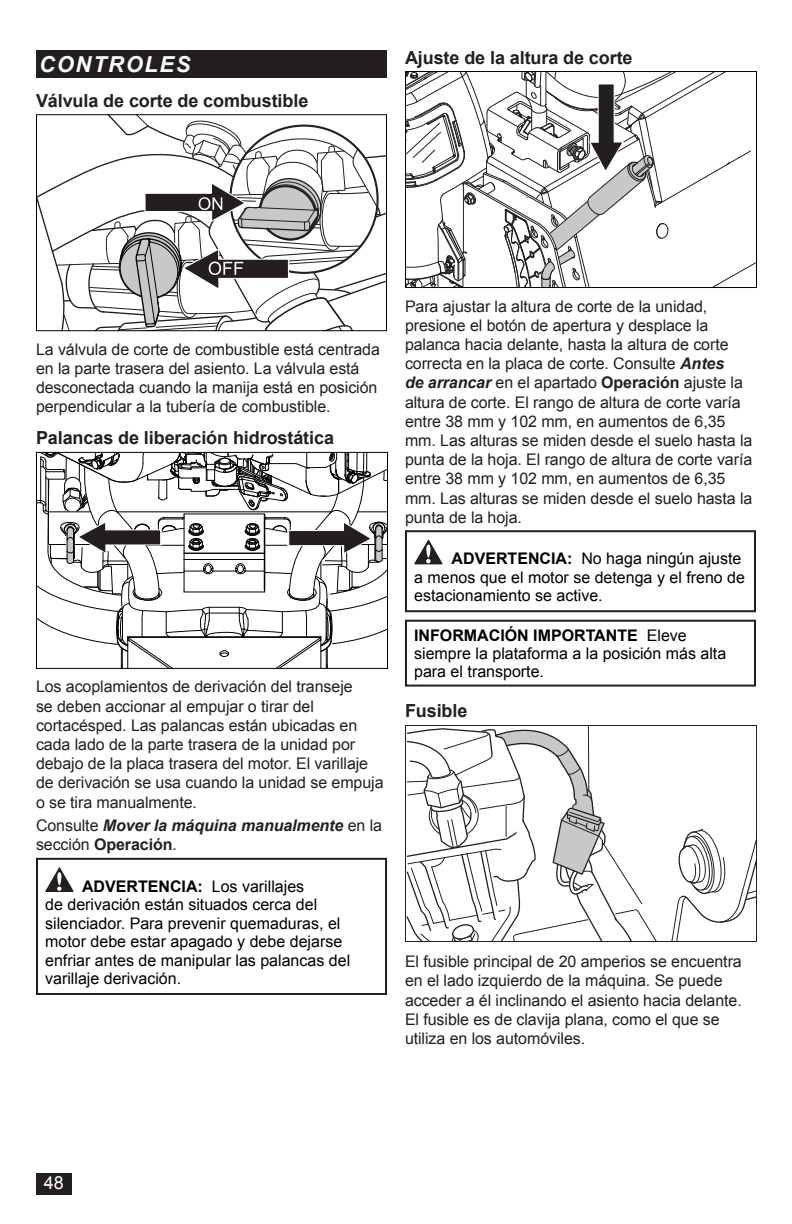
<style>
.page{position:relative;width:792px;height:1224px;background:#fff}
.page>*{position:absolute;margin:0;border:0;box-sizing:border-box;transform-origin:0 0}
.t1{font:italic 700 22px "Arial";letter-spacing:.075em;color:#fff}
.Head_9_SP{font:700 18px "Arial";letter-spacing:-.005em;color:#231f20}
.t2{font:18px "Arial";color:#fff}
.Body_Text_SP{font:16px/19.2px "Arial";letter-spacing:-.005em;color:#231f20}
.t3{font:16px/18.4px "Arial";color:#000}
.Body_Text_SP-2{font:italic 700 16px/19.2px "Arial";letter-spacing:-.005em;color:#231f20}
.s1{font-weight:400;font-style:normal}
.s2{font-style:normal}
.s3{font-weight:700}
.s4{font-weight:700;font-style:italic}
</style>
<div class="page">
<svg style="left:38px;top:454px;width:348px;height:213px"></svg>
<div style="left:36px;top:452px;width:352px;height:217px;border:1px solid #000"></div>
<svg style="left:45px;top:867px;width:29px;height:25px"></svg>
<div style="left:36px;top:858px;width:351px;height:137px;border:2px solid #231f20"></div>
<svg style="left:407px;top:73px;width:348px;height:213px"></svg>
<div style="left:405px;top:71px;width:352px;height:217px;border:1px solid #000"></div>
<svg style="left:414px;top:539px;width:29px;height:25px"></svg>
<div style="left:405px;top:530px;width:351px;height:82px;border:2px solid #231f20"></div>
<div style="left:405px;top:620px;width:351px;height:67px;border:2px solid #231f20"></div>
<svg style="left:38px;top:116px;width:347px;height:213px"></svg>
<div style="left:36px;top:114px;width:351px;height:217px;border:1px solid #000"></div>
<svg style="left:671px;top:828px;width:84px;height:112px"></svg>
<svg style="left:407px;top:727px;width:249px;height:213px"></svg>
<div style="left:405px;top:725px;width:352px;height:217px;border:1px solid #231f20"></div>
<div style="left:36px;top:1174px;width:35px;height:21px;background:#231f20"></div>
<div style="left:36px;top:50px;width:351px;height:28px;background:#231f20"></div>
<h1 class="t1" style="left:39px;top:50px;width:153px">CONTROLES</h1>
<p class="Head_9_SP" style="left:36px;top:88px;width:274px">Válvula de corte de combustible</p>
<p class="Head_9_SP" style="left:405px;top:45px;width:229px">Ajuste de la altura de corte</p>
<p class="Body_Text_SP" style="left:36px;top:340px;width:345px">La válvula de corte de combustible está centrada en la parte trasera del asiento. La válvula está desconectada cuando la manija está en posición perpendicular a la tubería de combustible.</p>
<p class="Head_9_SP" style="left:36px;top:426px;width:300px">Palancas de liberación hidrostática</p>
<p class="Body_Text_SP" style="left:36px;top:677px;width:349px">Los acoplamientos de derivación del transeje<br>se deben accionar al empujar o tirar del cortacésped. Las palancas están ubicadas en cada lado de la parte trasera de la unidad por debajo de la placa trasera del motor. El varillaje de derivación se usa cuando la unidad se empuja o se tira manualmente.</p>
<p class="Body_Text_SP-2" style="left:36px;top:816px;width:348px"><span class="s1">Consulte</span> Mover la máquina manualmente <span class="s1">en la sección</span> <span class="s2">Operación</span><span class="s1">.</span></p>
<p class="t3" style="left:45px;top:877px;width:307px;text-indent:37px"><span class="s3">ADVERTENCIA:</span> Los varillajes<br>de derivación están situados cerca del silenciador. Para prevenir quemaduras, el motor debe estar apagado y debe dejarse enfriar antes de manipular las palancas del varillaje derivación.</p>
<p class="Body_Text_SP" style="left:405px;top:296px;width:349px">Para ajustar la altura de corte de la unidad, presione el botón de apertura y desplace la palanca hacia delante, hasta la altura de corte correcta en la placa de corte. Consulte <span class="s4">Antes<br>de arrancar</span> en el apartado <span class="s3">Operación</span> ajuste la altura de corte. El rango de altura de corte varía entre 38 mm y 102 mm, en aumentos de 6,35 mm. Las alturas se miden desde el suelo hasta la punta de la hoja. El rango de altura de corte varía entre 38 mm y 102 mm, en aumentos de 6,35 mm. Las alturas se miden desde el suelo hasta la punta de la hoja.</p>
<p class="t3" style="left:414px;top:550px;width:332px;text-indent:37px"><span class="s3">ADVERTENCIA:</span> No haga ningún ajuste a menos que el motor se detenga y el freno de estacionamiento se active.</p>
<p class="t3" style="left:414px;top:626px;width:314px"><span class="s3">INFORMACIÓN IMPORTANTE</span> Eleve siempre la plataforma a la posición más alta para el transporte.</p>
<p class="Head_9_SP" style="left:405px;top:699px;width:64px">Fusible</p>
<p class="Body_Text_SP" style="left:405px;top:952px;width:338px">El fusible principal de 20 amperios se encuentra en el lado izquierdo de la máquina. Se puede acceder a él inclinando el asiento hacia delante.<br>El fusible es de clavija plana, como el que se utiliza en los automóviles.</p>
<p class="t2" style="left:44px;top:1171px;width:22px">48</p>
</div>
